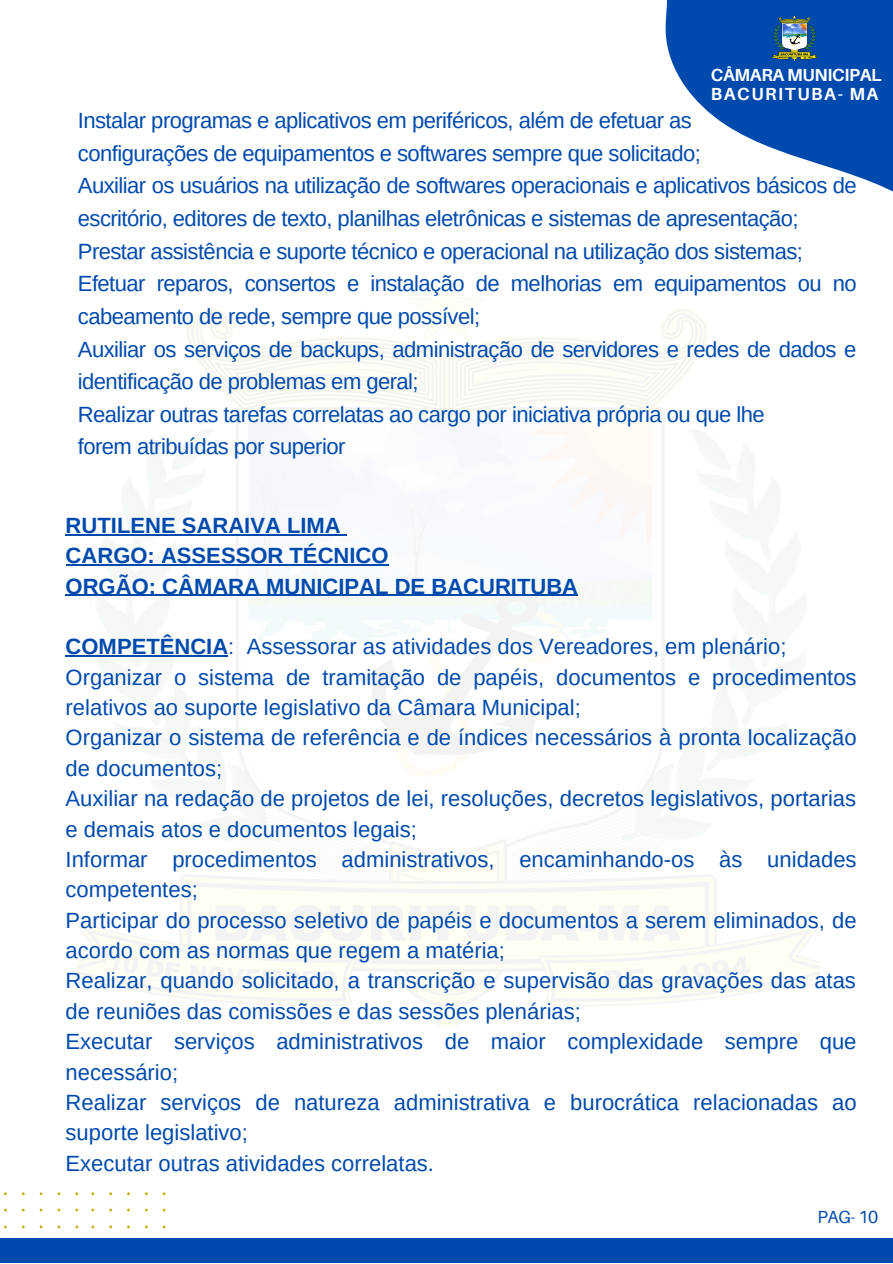
<style>
.page{position:relative;width:893px;height:1264px;background:#fff}
.page>*{position:absolute;margin:0;border:0;box-sizing:border-box;transform-origin:0 0}
.t1{font:22.05px/30.3px "Arimo";color:#004aad}
.t2{font:22.05px/32.5px "Arimo";letter-spacing:-.025em;color:#004aad}
.t3{font:700 22.05px "Arimo";color:#004aad}
.t4{font:700 17.55px "Aileron";letter-spacing:-.02em;color:#fff}
.t5{font:700 17.55px "Aileron";letter-spacing:.09em;color:#fff}
.t6{font:17.55px "Aileron";color:#004aad}
.s1{font-weight:700}
</style>
<div class="page">
<img style="left:77px;top:308px;width:742px;height:719px">
<svg style="left:665px;top:0;width:227px;height:191px;fill:#004aad"></svg>
<img style="left:771px;top:16px;width:46px;height:45px">
<hr style="left:66px;top:534px;width:275px;height:1px;background:#004aad">
<hr style="left:66px;top:564px;width:322px;height:1px;background:#004aad">
<hr style="left:66px;top:594px;width:512px;height:2px;background:#004aad">
<hr style="left:66px;top:655px;width:162px;height:1px;background:#004aad">
<div style="left:0;top:1238px;width:892px;height:24px;background:#004aad"></div>
<p class="t4" style="left:710px;top:64px;width:173px">CÂMARA MUNICIPAL</p>
<p class="t5" style="left:710px;top:83px;width:169px">BACURITUBA- MA</p>
<p class="t2" style="left:78px;top:104px;width:615px">Instalar programas e aplicativos em periféricos, além de efetuar as</p>
<p class="t2" style="left:78px;top:137px;width:624px">configurações de equipamentos e softwares sempre que solicitado;</p>
<p class="t2" style="left:78px;top:169px;width:780px">Auxiliar os usuários na utilização de softwares operacionais e aplicativos básicos de escritório, editores de texto, planilhas eletrônicas e sistemas de apresentação;</p>
<p class="t2" style="left:78px;top:235px;width:726px">Prestar assistência e suporte técnico e operacional na utilização dos sistemas;</p>
<p class="t2" style="left:78px;top:267px;width:780px">Efetuar reparos, consertos e instalação de melhorias em equipamentos ou no cabeamento de rede, sempre que possível;</p>
<p class="t2" style="left:78px;top:332px;width:780px">Auxiliar os serviços de backups, administração de servidores e redes de dados e identificação de problemas em geral;</p>
<p class="t2" style="left:78px;top:398px;width:688px">Realizar outras tarefas correlatas ao cargo por iniciativa própria ou que lhe</p>
<p class="t2" style="left:78px;top:430px;width:269px">forem atribuídas por superior</p>
<p class="t3" style="left:66px;top:513px;width:277px">RUTILENE SARAIVA LIMA</p>
<p class="t3" style="left:66px;top:543px;width:324px">CARGO: ASSESSOR TÉCNICO</p>
<p class="t3" style="left:66px;top:573px;width:514px">ORGÃO: CÂMARA MUNICIPAL DE BACURITUBA</p>
<p class="t1" style="left:66px;top:631px;width:722px"><span class="s1">COMPETÊNCIA</span>: Assessorar as atividades dos Vereadores, em plenário;</p>
<p class="t1" style="left:66px;top:662px;width:792px">Organizar o sistema de tramitação de papéis, documentos e procedimentos relativos ao suporte legislativo da Câmara Municipal;</p>
<p class="t1" style="left:66px;top:722px;width:792px">Organizar o sistema de referência e de índices necessários à pronta localização de documentos;</p>
<p class="t1" style="left:66px;top:783px;width:792px">Auxiliar na redação de projetos de lei, resoluções, decretos legislativos, portarias e demais atos e documentos legais;</p>
<p class="t1" style="left:66px;top:844px;width:792px">Informar procedimentos administrativos, encaminhando-os às unidades competentes;</p>
<p class="t1" style="left:66px;top:904px;width:792px">Participar do processo seletivo de papéis e documentos a serem eliminados, de acordo com as normas que regem a matéria;</p>
<p class="t1" style="left:66px;top:965px;width:791px">Realizar, quando solicitado, a transcrição e supervisão das gravações das atas de reuniões das comissões e das sessões plenárias;</p>
<p class="t1" style="left:66px;top:1026px;width:792px">Executar serviços administrativos de maior complexidade sempre que necessário;</p>
<p class="t1" style="left:66px;top:1087px;width:792px">Realizar serviços de natureza administrativa e burocrática relacionadas ao suporte legislativo;</p>
<p class="t1" style="left:66px;top:1147px;width:370px">Executar outras atividades correlatas.</p>
<p class="t6" style="left:817px;top:1206px;width:62px">PAG- 10</p>
</div>
